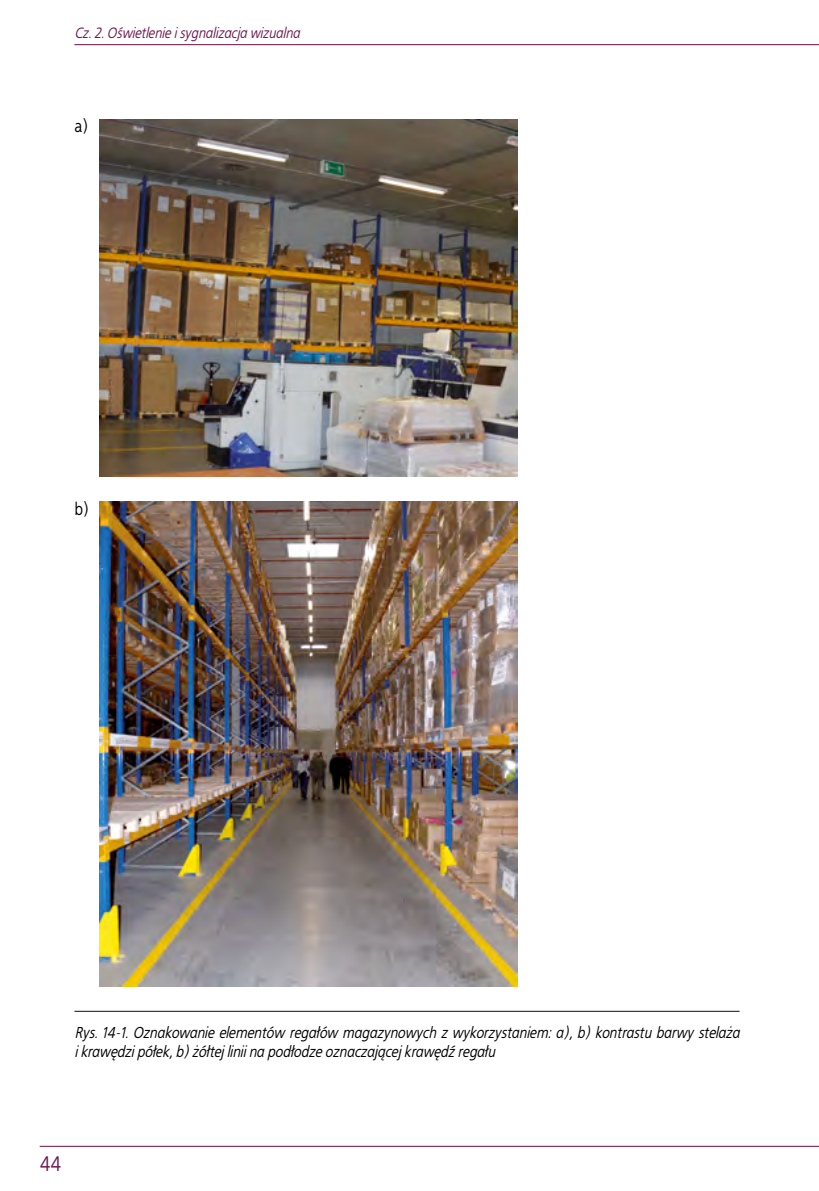
<style>
.page{position:relative;width:819px;height:1191px;background:#fff}
.page>*{position:absolute;margin:0;border:0;box-sizing:border-box;transform-origin:0 0}
.t1{font:21px "EFN Bureau";color:#6e194f}
.t2{font:17.5px "EFN Bureau";color:#000}
.t3{font:italic 15.75px/18.9px "EFN Bureau";color:#000}
.t4{font:italic 14.88px "EFN Bureau";color:#6e194f}
</style>
<div class="page">
<hr style="left:74px;top:44px;width:745px;height:1px;background:#6e194f">
<hr style="left:40px;top:1145px;width:779px;height:1px;background:#6e194f">
<hr style="left:74px;top:1010px;width:665px;height:1px;background:#000">
<img style="left:100px;top:119px;width:417px;height:357px">
<img style="left:100px;top:501px;width:417px;height:485px">
<p class="t4" style="left:74px;top:23px;width:227px">Cz. 2. Oświetlenie i sygnalizacja wizualna</p>
<p class="t2" style="left:74px;top:114px;width:15px">a)</p>
<p class="t2" style="left:74px;top:496px;width:16px">b)</p>
<p class="t3" style="left:74px;top:1022px;width:666px">Rys. 14-1. Oznakowanie elementów regałów magazynowych z wykorzystaniem: a), b) kontrastu barwy stelaża i krawędzi półek, b) żółtej linii na podłodze oznaczającej krawędź regału</p>
<h1 class="t1" style="left:40px;top:1149px;width:23px">44</h1>
</div>
